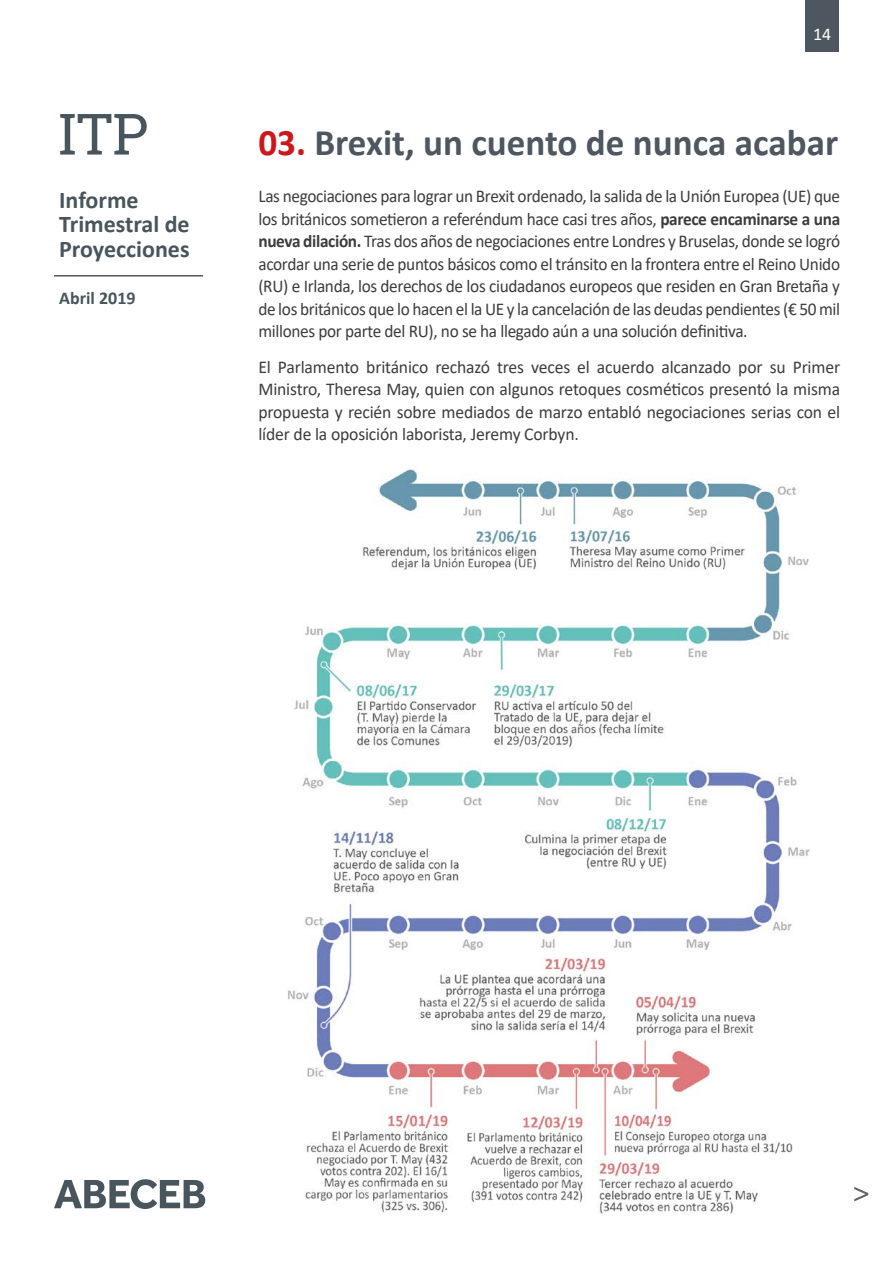
<style>
.page{position:relative;width:893px;height:1263px;background:#fff}
.page>*{position:absolute;margin:0;border:0;box-sizing:border-box;transform-origin:0 0}
.t1{font:57px "Roboto Slab";color:#48555d}
.t2{font:700 37.5px "Calibri";color:#4e565f}
.t3{font:700 24px/24.6px "Calibri";color:#48555d}
.t4{font:18px/22.5px "Calibri";letter-spacing:-.02em;color:#3c3c3b;text-align:justify;scale:.96 1}
.t5{font:18px/22.5px "Calibri";letter-spacing:-.02em;color:#3c3c3b;text-align:justify}
.t6{font:700 18px "Calibri";color:#48555d}
.t7{font:18px "Calibri";color:#fff}
.s1{color:#cd171a}
.s2{font-weight:700}
</style>
<div class="page">
<svg style="left:854px;top:1187px;width:14px;height:14px"></svg>
<svg style="left:54px;top:1179px;width:151px;height:30px"></svg>
<hr style="left:54px;top:275px;width:149px;height:2px;background:#4e565f">
<div style="left:805px;top:0;width:34px;height:51px;background:#4e565f"></div>
<img style="left:288px;top:469px;width:522px;height:745px">
<h1 class="t1" style="left:58px;top:95px;width:92px">ITP</h1>
<h3 class="t3" style="left:59px;top:187px;width:132px">Informe<br>Trimestral de<br>Proyecciones</h3>
<p class="t6" style="left:59px;top:285px;width:78px">Abril 2019</p>
<p class="t7" style="left:813px;top:22px;width:20px">14</p>
<h2 class="t2" style="left:258px;top:116px;width:581px"><span class="s1">03.</span> Brexit, un cuento de nunca acabar</h2>
<p class="t4" style="left:258px;top:185px;width:608px">Las negociaciones para lograr un Brexit ordenado, la salida de la Unión Europea (UE) que los británicos sometieron a referéndum hace casi tres años, <span class="s2">parece encaminarse a una nueva dilación.</span> Tras dos años de negociaciones entre Londres y Bruselas, donde se logró acordar una serie de puntos básicos como el tránsito en la frontera entre el Reino Unido (RU) e Irlanda, los derechos de los ciudadanos europeos que residen en Gran Bretaña y de los británicos que lo hacen el la UE y la cancelación de las deudas pendientes (€ 50 mil millones por parte del RU), no se ha llegado aún a una solución definitiva.</p>
<p class="t5" style="left:258px;top:355px;width:583px">El Parlamento británico rechazó tres veces el acuerdo alcanzado por su Primer Ministro, Theresa May, quien con algunos retoques cosméticos presentó la misma propuesta y recién sobre mediados de marzo entabló negociaciones serias con el líder de la oposición laborista, Jeremy Corbyn.</p>
</div>
